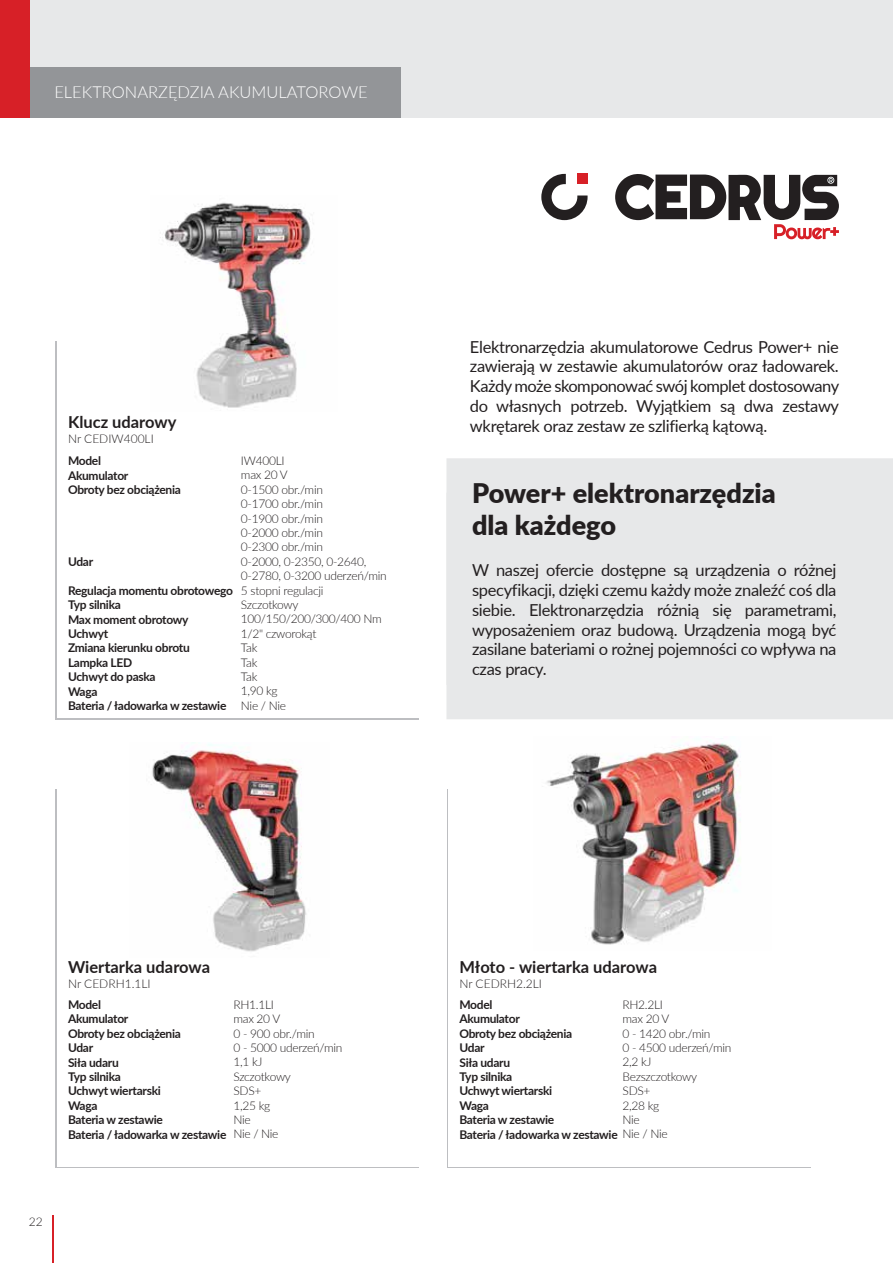
<style>
.page{position:relative;width:893px;height:1263px;background:#fff}
.page>*{position:absolute;margin:0;border:0;box-sizing:border-box;transform-origin:0 0}
.t1{font:900 27px/32.4px "Lato";color:#231f20}
.t2{font:16.5px/19.8px "Lato";letter-spacing:-.02em;color:#231f20;text-align:justify}
.t3{font:700 16.5px "Lato";color:#231f20}
.t4{font:300 16.5px "Lato";color:#fff}
.t5{font:700 12px/14.4px "Lato";letter-spacing:-.025em;color:#231f20}
.t6{font:300 12px/14.4px "Lato";letter-spacing:-.025em;color:#231f20}
.t7{font:300 12px "Lato";color:#231f20}
.s1{font-weight:300}
</style>
<div class="page">
<div style="left:0;top:0;width:893px;height:118px;background:#e7e8e9"></div>
<hr style="left:53px;top:1215px;width:1px;height:48px;background:#d72027">
<div style="left:0;top:67px;width:400px;height:51px;background:#939598"></div>
<div style="left:0;top:0;width:30px;height:118px;background:#d72027"></div>
<div style="left:446px;top:458px;width:447px;height:35px;background:#e7e8e9"></div>
<div style="left:446px;top:493px;width:447px;height:226px;background:#e7e8e9"></div>
<img style="left:160px;top:202px;width:154px;height:206px">
<img style="left:152px;top:742px;width:155px;height:210px">
<svg style="left:541px;top:174px;width:47px;height:46px"></svg>
<div style="left:577px;top:174px;width:11px;height:10px;background:#d72027"></div>
<svg style="left:615px;top:174px;width:224px;height:65px"></svg>
<img style="left:546px;top:740px;width:195px;height:205px">
<p class="t4" style="left:54px;top:80px;width:315px">ELEKTRONARZĘDZIA AKUMULATOROWE</p>
<p class="t3" style="left:68px;top:410px;width:110px">Klucz udarowy</p>
<p class="t7" style="left:68px;top:430px;width:87px">Nr CEDIW400LI</p>
<p class="t5" style="left:68px;top:453px;width:114px">Model<br>Akumulator<br>Obroty bez obciążenia</p>
<p class="t5" style="left:68px;top:554px;width:27px">Udar</p>
<p class="t5" style="left:68px;top:583px;width:166px">Regulacja momentu obrotowego<br>Typ silnika<br>Max moment obrotowy<br>Uchwyt<br>Zmiana kierunku obrotu<br>Lampka LED<br>Uchwyt do paska<br>Waga<br>Bateria / ładowarka w zestawie</p>
<p class="t6" style="left:241px;top:453px;width:147px">IW400LI<br>max 20 V<br>0-1500 obr./min<br>0-1700 obr./min<br>0-1900 obr./min<br>0-2000 obr./min<br>0-2300 obr./min<br>0-2000, 0-2350, 0-2640,<br>0-2780, 0-3200 uderzeń/min<br>5 stopni regulacji<br>Szczotkowy<br>100/150/200/300/400 Nm<br>1/2" czworokąt<br>Tak<br>Tak<br>Tak<br>1,90 kg<br>Nie / Nie</p>
<p class="t2" style="left:470px;top:336px;width:371px">Elektronarzędzia akumulatorowe Cedrus Power+ nie zawierają w zestawie akumulatorów oraz ładowarek.<br>Każdy może skomponować swój komplet dostosowany do własnych potrzeb. Wyjątkiem są dwa zestawy wkrętarek oraz zestaw ze szlifierką kątową.</p>
<h1 class="t1" style="left:472px;top:475px;width:305px">Power+ elektronarzędzia dla każdego</h1>
<p class="t2" style="left:472px;top:560px;width:366px">W naszej ofercie dostępne są urządzenia o różnej specyfikacji, dzięki czemu każdy może znaleźć coś dla siebie. Elektronarzędzia różnią się parametrami, wyposażeniem oraz budową. Urządzenia mogą być zasilane bateriami o rożnej pojemności co wpływa na czas pracy.</p>
<p class="t3" style="left:68px;top:955px;width:144px">Wiertarka udarowa</p>
<p class="t7" style="left:68px;top:976px;width:84px">Nr CEDRH1.1LI</p>
<p class="t5" style="left:68px;top:997px;width:160px">Model<br>Akumulator<br>Obroty bez obciążenia<br>Udar<br>Siła udaru<br>Typ silnika<br>Uchwyt wiertarski<br>Waga<br>Bateria w zestawie<br>Bateria / ładowarka w zestawie</p>
<p class="t6" style="left:233px;top:997px;width:110px">RH1.1LI<br>max 20 V<br>0 - 900 obr./min<br>0 - 5000 uderzeń/min<br>1,1 kJ<br>Szczotkowy<br>SDS+<br>1,25 kg<br>Nie<br>Nie / Nie</p>
<p class="t6" style="left:29px;top:1214px;width:15px">22</p>
<p class="t3" style="left:459px;top:955px;width:199px">Młoto - wiertarka udarowa</p>
<p class="t7" style="left:459px;top:976px;width:84px">Nr CEDRH2.2LI</p>
<p class="t6" style="left:622px;top:997px;width:42px">RH2.2LI</p>
<p class="t6" style="left:622px;top:1011px;width:48px">max 20 V</p>
<p class="t6" style="left:622px;top:1025px;width:89px">0 - 1420 obr./min</p>
<p class="t6" style="left:622px;top:1040px;width:110px">0 - 4500 uderzeń/min</p>
<p class="t6" style="left:622px;top:1054px;width:30px">2,2 kJ</p>
<p class="t6" style="left:622px;top:1069px;width:76px">Bezszczotkowy</p>
<p class="t6" style="left:622px;top:1083px;width:30px">SDS+</p>
<p class="t6" style="left:622px;top:1097px;width:38px">2,28 kg</p>
<p class="t6" style="left:622px;top:1112px;width:19px">Nie</p>
<p class="t5" style="left:459px;top:1126px;width:210px">Bateria / ładowarka w zestawie <span class="s1">Nie / Nie</span></p>
<p class="t5" style="left:459px;top:997px;width:114px">Model<br>Akumulator<br>Obroty bez obciążenia<br>Udar<br>Siła udaru<br>Typ silnika<br>Uchwyt wiertarski<br>Waga<br>Bateria w zestawie</p>
<p class="t7" style="left:459px;top:1063px;width:82px">Nr 20-9510-20</p>
</div>
